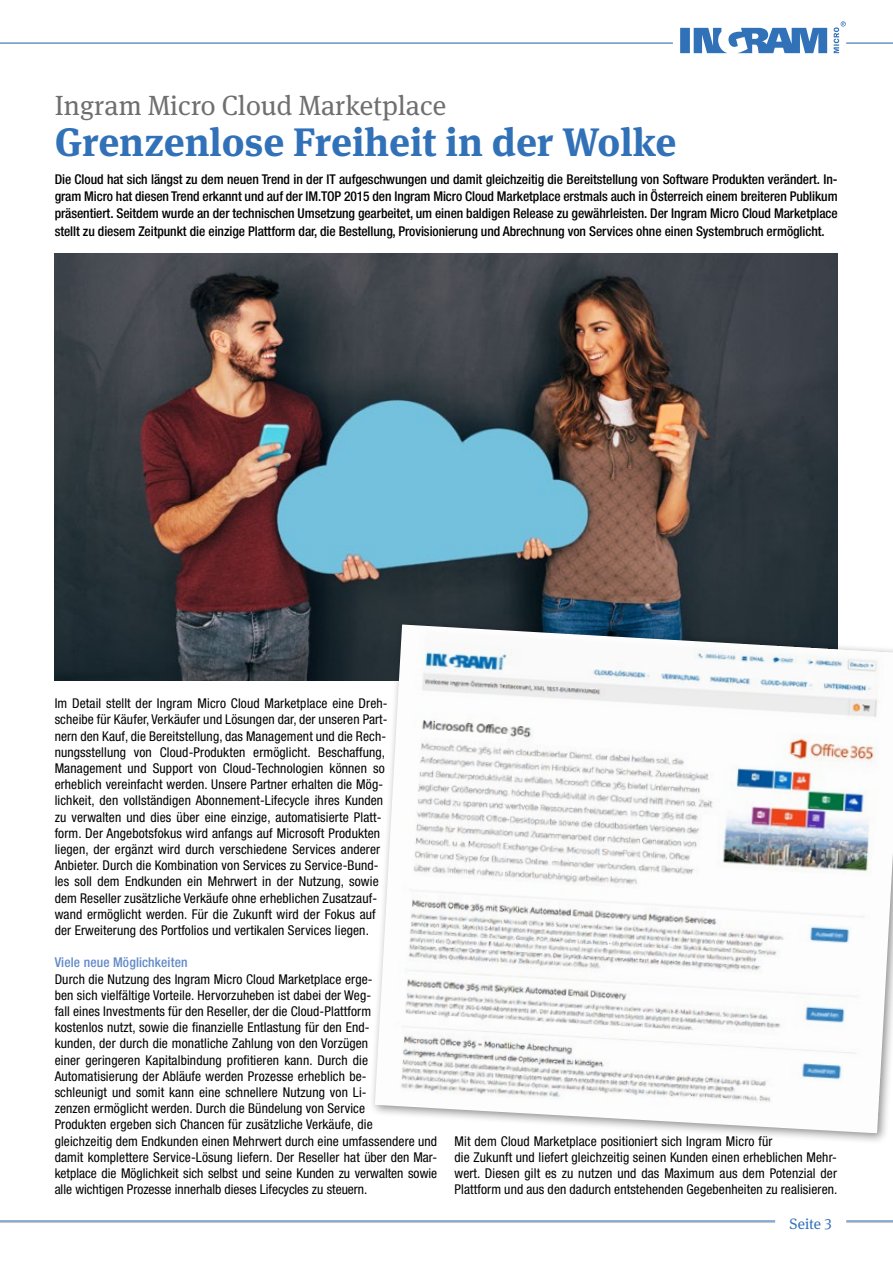
<style>
.page{position:relative;width:893px;height:1263px;background:#fff}
.page>*{position:absolute;margin:0;border:0;box-sizing:border-box;transform-origin:0 0}
.t1{font:700 39.6px "Meta Serif OT";color:#3171b8}
.t2{font:27.75px "Meta Serif OT";color:#706f6f}
.t3{font:15px "Meta Serif OT";color:#3171b8}
.t4{font:condensed 13.5px/16.2px "Helvetica Neue LT Std";letter-spacing:.01em;color:#000}
.t5{font:500 condensed 13.5px/17.2px "Helvetica Neue LT Std";letter-spacing:-.005em;color:#000;text-align:justify}
.t6{font:500 condensed 13.5px "Helvetica Neue LT Std";letter-spacing:.01em;color:#638ac7}
</style>
<div class="page">
<hr style="left:0;top:1220px;width:775px;height:1px;background:#3171b8">
<hr style="left:0;top:1222px;width:775px;height:1px;background:#c6c6c6">
<hr style="left:846px;top:1220px;width:47px;height:1px;background:#3171b8">
<hr style="left:846px;top:1222px;width:47px;height:1px;background:#c6c6c6">
<hr style="left:846px;top:43px;width:47px;height:1px;background:#3171b8">
<hr style="left:0;top:43px;width:673px;height:1px;background:#3171b8">
<svg style="left:680px;top:21px;width:166px;height:32px"></svg>
<img style="left:55px;top:254px;width:783px;height:426px">
<div style="left:369px;top:618px;width:524px;height:527px;background:#000;opacity:.45"></div>
<img style="left:375px;top:624px;width:518px;height:509px">
<h2 class="t2" style="left:55px;top:88px;width:393px">Ingram Micro Cloud Marketplace</h2>
<h1 class="t1" style="left:55px;top:117px;width:623px">Grenzenlose Freiheit in der Wolke</h1>
<p class="t5" style="left:55px;top:170px;width:785px">Die Cloud hat sich längst zu dem neuen Trend in der IT aufgeschwungen und damit gleichzeitig die Bereitstellung von Software Produkten verändert. In&shy;gram Micro hat diesen Trend erkannt und auf der IM.TOP 2015 den Ingram Micro Cloud Marketplace erstmals auch in Österreich einem breiteren Publikum präsentiert. Seitdem wurde an der technischen Umsetzung gearbeitet, um einen baldigen Release zu gewährleisten. Der Ingram Micro Cloud Marketplace stellt zu diesem Zeitpunkt die einzige Plattform dar, die Bestellung, Provisionierung und Abrechnung von Services ohne einen Systembruch ermöglicht.</p>
<p class="t4" style="left:55px;top:695px;width:335px">Im Detail stellt der Ingram Micro Cloud Marketplace eine Dreh&shy;scheibe für Käufer, Verkäufer und Lösungen dar, der unseren Part&shy;nern den Kauf, die Bereitstellung, das Management und die Rech&shy;nungsstellung von Cloud-Produkten ermöglicht. Beschaffung, Management und Support von Cloud-Technologien können so erheblich vereinfacht werden. Unsere Partner erhalten die Mög&shy;lichkeit, den vollständigen Abonnement-Lifecycle ihres Kunden zu verwalten und dies über eine einzige, automatisierte Platt&shy;form. Der Angebotsfokus wird anfangs auf Microsoft Produkten liegen, der ergänzt wird durch verschiedene Services anderer Anbieter. Durch die Kombination von Services zu Service-Bund&shy;les soll dem Endkunden ein Mehrwert in der Nutzung, sowie dem Reseller zusätzliche Verkäufe ohne erheblichen Zusatzauf&shy;wand ermöglicht werden. Für die Zukunft wird der Fokus auf der Erweiterung des Portfolios und vertikalen Services liegen.</p>
<p class="t6" style="left:55px;top:954px;width:134px">Viele neue Möglichkeiten</p>
<p class="t4" style="left:55px;top:970px;width:384px">Durch die Nutzung des Ingram Micro Cloud Marketplace erge-<br>ben sich vielfältige Vorteile. Hervorzuheben ist dabei der Weg-<br>fall eines Investments für den Reseller, der die Cloud-Plattform<br>kostenlos nutzt, sowie die finanzielle Entlastung für den End-<br>kunden, der durch die monatliche Zahlung von den Vorzügen<br>einer geringeren Kapitalbindung profitieren kann. Durch die Automatisierung der Abläufe werden Prozesse erheblich be-<br>schleunigt und somit kann eine schnellere Nutzung von Li-<br>zenzen ermöglicht werden. Durch die Bündelung von Service<br>Produkten ergeben sich Chancen für zusätzliche Verkäufe, die<br>gleichzeitig dem Endkunden einen Mehrwert durch eine umfassendere und damit komplettere Service-Lösung liefern. Der Reseller hat über den Mar&shy;ketplace die Möglichkeit sich selbst und seine Kunden zu verwalten sowie alle wichtigen Prozesse innerhalb dieses Lifecycles zu steuern.</p>
<p class="t4" style="left:454px;top:1132px;width:384px">Mit dem Cloud Marketplace positioniert sich Ingram Micro für<br>die Zukunft und liefert gleichzeitig seinen Kunden einen erheblichen Mehr&shy;wert. Diesen gilt es zu nutzen und das Maximum aus dem Potenzial der Plattform und aus den dadurch entstehenden Gegebenheiten zu realisieren.</p>
<p class="t3" style="left:790px;top:1214px;width:44px">Seite 3</p>
</div>
